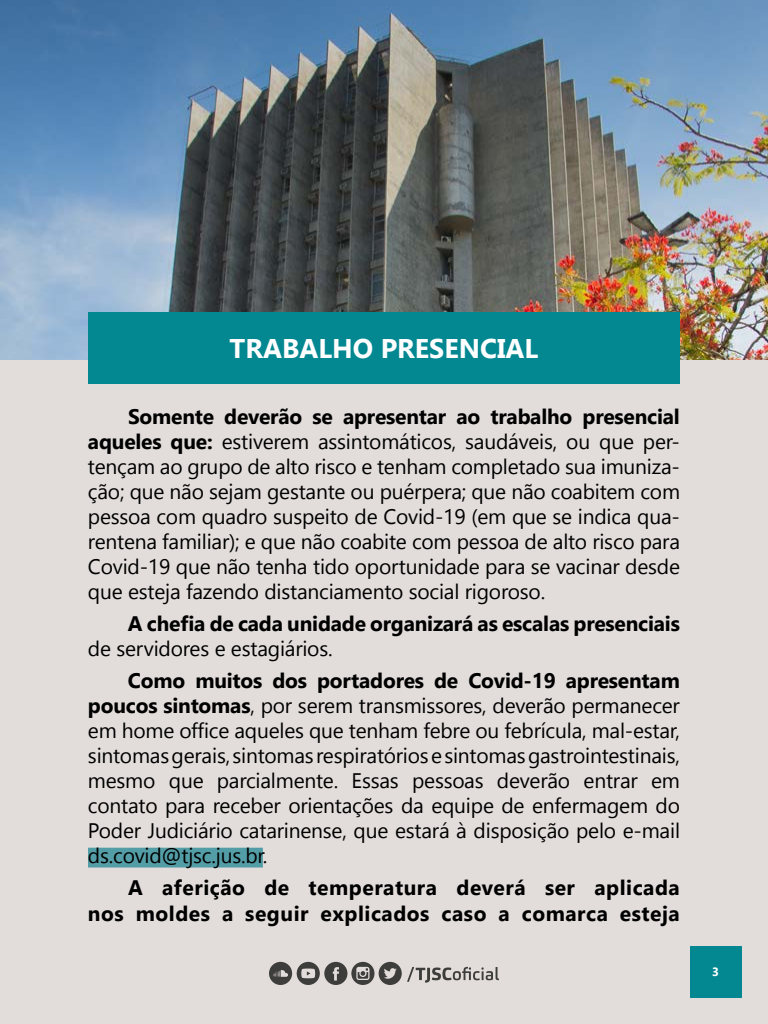
<style>
.page{position:relative;width:768px;height:1024px;background:#fff}
.page>*{position:absolute;margin:0;border:0;box-sizing:border-box;transform-origin:0 0}
.t1{font:700 27px "Gadugi";color:#fff}
.t2{font:21px/25px "Gadugi";letter-spacing:-.01em;color:#000;text-align:justify}
.t3{font:700 21px/25.2px "Gadugi";letter-spacing:.025em;color:#000;text-align:right}
.t4{font:700 21px "Gadugi";letter-spacing:-.01em;color:#000}
.t5{font:700 12px "Gadugi";color:#fff}
.s1{font-weight:700}
</style>
<div class="page">
<div style="left:0;top:348px;width:768px;height:676px;background:#e2dddb"></div>
<img style="left:0;top:0;width:768px;height:360px">
<div style="left:88px;top:312px;width:592px;height:72px;background:#038791"></div>
<div style="left:88px;top:848px;width:175px;height:20px;background:#539da6"></div>
<div style="left:690px;top:946px;width:52px;height:52px;background:#038791"></div>
<svg style="left:269px;top:962px;width:230px;height:23px"></svg>
<p class="t1" style="left:230px;top:332px;width:310px">TRABALHO PRESENCIAL</p>
<p class="t2" style="left:88px;top:404px;width:594px;text-indent:40px"><span class="s1">Somente deverão se apresentar ao trabalho presencial aqueles que:</span> estiverem assintomáticos, saudáveis, ou que per&shy;tençam ao grupo de alto risco e tenham completado sua imuniza&shy;ção; que não sejam gestante ou puérpera; que não coabitem com pessoa com quadro suspeito de Covid-19 (em que se indica qua&shy;rentena familiar); e que não coabite com pessoa de alto risco para Covid-19 que não tenha tido oportunidade para se vacinar desde que esteja fazendo distanciamento social rigoroso.</p>
<p class="t4" style="left:128px;top:611px;width:553px">A chefia de cada unidade organizará as escalas presenciais</p>
<p class="t2" style="left:88px;top:636px;width:246px">de servidores e estagiários.</p>
<p class="t2" style="left:88px;top:668px;width:594px;text-indent:40px"><span class="s1">Como muitos dos portadores de Covid-19 apresentam poucos sintomas</span>, por serem transmissores, deverão permanecer em home office aqueles que tenham febre ou febrícula, mal-estar, sintomas gerais, sintomas respiratórios e sintomas gastrointestinais, mesmo que parcialmente. Essas pessoas deverão entrar em contato para receber orientações da equipe de enfermagem do Poder Judiciário catarinense, que estará à disposição pelo e-mail ds.covid@tjsc.jus.br.</p>
<p class="t3" style="left:88px;top:875px;width:593px">A aferição de temperatura deverá ser aplicada nos moldes a seguir explicados caso a comarca esteja</p>
<p class="t5" style="left:712px;top:965px;width:8px">3</p>
</div>
